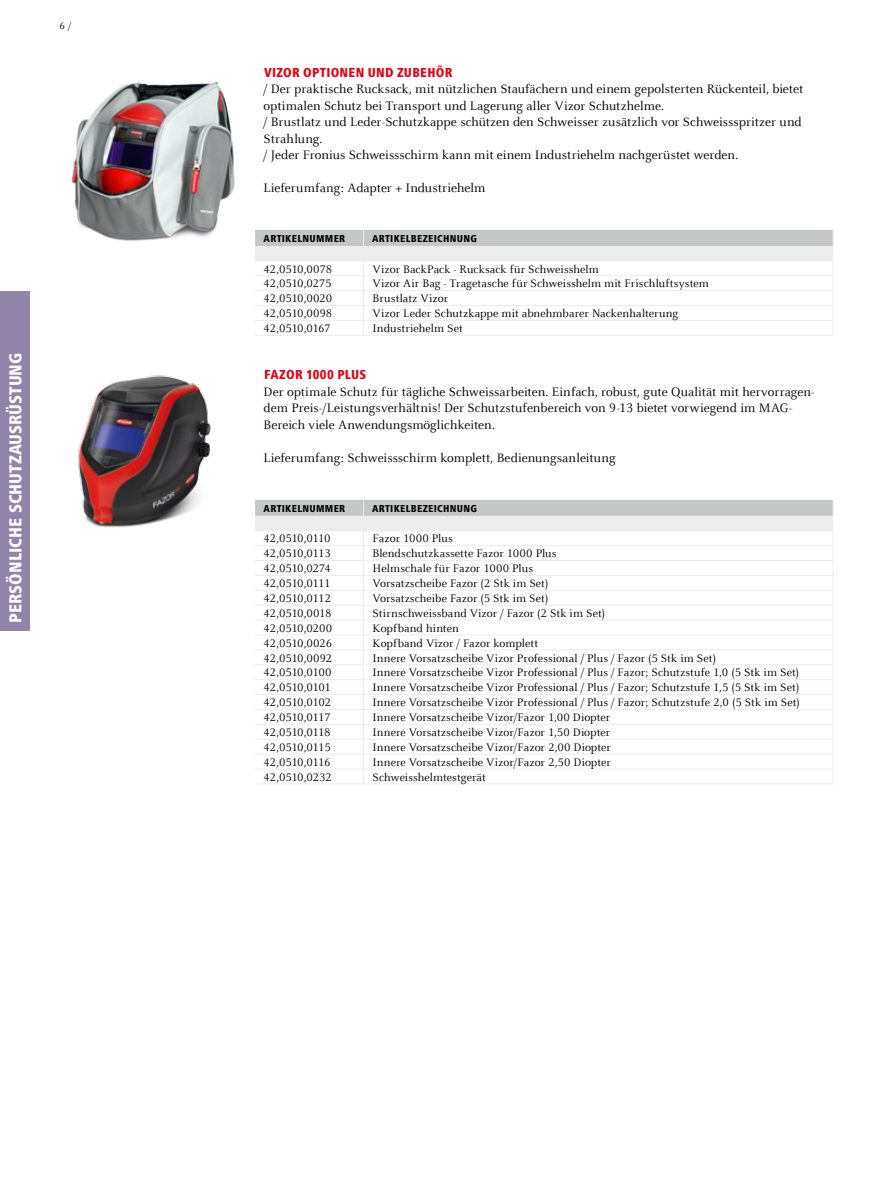
<style>
.page{position:relative;width:893px;height:1187px;background:#fff}
.page>*{position:absolute;margin:0;border:0;box-sizing:border-box;transform-origin:0 0}
.t1{font:800 condensed 18px "Frutiger Next LTW1 G";color:#fff}
.t2{font:13.5px/16.5px "Celeste Offc Pro";color:#000}
.t3{font:800 condensed 13.5px "Frutiger Next LTW1 G";letter-spacing:.015em;color:#e3000f}
.t4{font:12px "Celeste Offc Pro";color:#000}
.t5{font:12px "Celeste Offc Pro";letter-spacing:-.04em;color:#000}
.t6{font:12px "Celeste Offc Pro";letter-spacing:-.025em;color:#000}
.t7{font:12px "Celeste Offc Pro";letter-spacing:-.03em;color:#000}
.t8{font:12px "Celeste Offc Pro";letter-spacing:-.02em;color:#000}
.t9{font:800 condensed 10.5px "Frutiger Next LTW1 G";letter-spacing:.03em;color:#000}
.t10{font:10.5px "Celeste Offc Pro";color:#000}
</style>
<div class="page">
<div style="left:0;top:291px;width:30px;height:339px;background:#9283a9"></div>
<hr style="left:255px;top:335px;width:109px;height:1px;background:#ececed">
<hr style="left:364px;top:335px;width:469px;height:1px;background:#ececed">
<svg style="left:255px;top:230px;width:579px;height:105px"></svg>
<img style="left:71px;top:81px;width:164px;height:160px">
<hr style="left:255px;top:783px;width:109px;height:1px;background:#ececed">
<hr style="left:364px;top:783px;width:469px;height:1px;background:#ececed">
<svg style="left:255px;top:499px;width:579px;height:284px"></svg>
<img style="left:78px;top:375px;width:133px;height:153px">
<p class="t10" style="left:60px;top:19px;width:13px">6 /</p>
<h1 class="t1" style="left:5px;top:622px;width:269px;rotate:-90deg">Persönliche Schutzausrüstung</h1>
<p class="t3" style="left:264px;top:64px;width:190px">VIZOR OPTIONEN UND ZUBEHÖR</p>
<p class="t2" style="left:264px;top:80px;width:541px">/ Der praktische Rucksack, mit nützlichen Staufächern und einem gepolsterten Rückenteil, bietet optimalen Schutz bei Transport und Lagerung aller Vizor Schutzhelme.<br>/ Brustlatz und Leder-Schutzkappe schützen den Schweisser zusätzlich vor Schweissspritzer und Strahlung.<br>/ Jeder Fronius Schweissschirm kann mit einem Industriehelm nachgerüstet werden.</p>
<p class="t2" style="left:264px;top:179px;width:223px">Lieferumfang: Adapter + Industriehelm</p>
<p class="t9" style="left:264px;top:232px;width:83px">ARTIKELNUMMER</p>
<p class="t9" style="left:372px;top:232px;width:106px">ARTIKELBEZEICHNUNG</p>
<p class="t8" style="left:264px;top:261px;width:70px">42,0510,0078</p>
<p class="t4" style="left:373px;top:261px;width:228px">Vizor BackPack - Rucksack für Schweisshelm</p>
<p class="t6" style="left:264px;top:276px;width:69px">42,0510,0275</p>
<p class="t4" style="left:373px;top:276px;width:338px">Vizor Air Bag - Tragetasche für Schweisshelm mit Frischluftsystem</p>
<p class="t6" style="left:264px;top:291px;width:70px">42,0510,0020</p>
<p class="t4" style="left:373px;top:291px;width:77px">Brustlatz Vizor</p>
<p class="t4" style="left:264px;top:306px;width:70px">42,0510,0098</p>
<p class="t4" style="left:373px;top:306px;width:307px">Vizor Leder Schutzkappe mit abnehmbarer Nackenhalterung</p>
<p class="t5" style="left:264px;top:321px;width:68px">42,0510,0167</p>
<p class="t4" style="left:373px;top:321px;width:92px">Industriehelm Set</p>
<p class="t3" style="left:264px;top:367px;width:103px">FAZOR 1000 PLUS</p>
<p class="t2" style="left:264px;top:383px;width:552px">Der optimale Schutz für tägliche Schweissarbeiten. Einfach, robust, gute Qualität mit hervorragen&shy;dem Preis-/Leistungsverhältnis! Der Schutzstufenbereich von 9-13 bietet vorwiegend im MAG-<br>Bereich viele Anwendungsmöglichkeiten.</p>
<p class="t2" style="left:264px;top:449px;width:354px">Lieferumfang: Schweissschirm komplett, Bedienungsanleitung</p>
<p class="t9" style="left:264px;top:502px;width:83px">ARTIKELNUMMER</p>
<p class="t9" style="left:372px;top:502px;width:106px">ARTIKELBEZEICHNUNG</p>
<p class="t5" style="left:264px;top:531px;width:69px">42,0510,0110</p>
<p class="t4" style="left:373px;top:531px;width:82px">Fazor 1000 Plus</p>
<p class="t5" style="left:264px;top:546px;width:69px">42,0510,0113</p>
<p class="t4" style="left:373px;top:546px;width:186px">Blendschutzkassette Fazor 1000 Plus</p>
<p class="t5" style="left:264px;top:561px;width:69px">42,0510,0274</p>
<p class="t4" style="left:373px;top:561px;width:162px">Helmschale für Fazor 1000 Plus</p>
<p class="t5" style="left:264px;top:576px;width:68px">42,0510,0111</p>
<p class="t4" style="left:373px;top:576px;width:177px">Vorsatzscheibe Fazor (2 Stk im Set)</p>
<p class="t5" style="left:264px;top:591px;width:69px">42,0510,0112</p>
<p class="t4" style="left:373px;top:591px;width:177px">Vorsatzscheibe Fazor (5 Stk im Set)</p>
<p class="t5" style="left:264px;top:605px;width:69px">42,0510,0018</p>
<p class="t4" style="left:373px;top:605px;width:234px">Stirnschweissband Vizor / Fazor (2 Stk im Set)</p>
<p class="t6" style="left:264px;top:620px;width:70px">42,0510,0200</p>
<p class="t4" style="left:373px;top:620px;width:88px">Kopfband hinten</p>
<p class="t6" style="left:264px;top:635px;width:70px">42,0510,0026</p>
<p class="t4" style="left:373px;top:635px;width:167px">Kopfband Vizor / Fazor komplett</p>
<p class="t7" style="left:264px;top:650px;width:70px">42,0510,0092</p>
<p class="t4" style="left:373px;top:650px;width:345px">Innere Vorsatzscheibe Vizor Professional / Plus / Fazor (5 Stk im Set)</p>
<p class="t5" style="left:264px;top:665px;width:69px">42,0510,0100</p>
<p class="t4" style="left:373px;top:665px;width:428px">Innere Vorsatzscheibe Vizor Professional / Plus / Fazor; Schutzstufe 1,0 (5 Stk im Set)</p>
<p class="t5" style="left:264px;top:680px;width:69px">42,0510,0101</p>
<p class="t4" style="left:373px;top:680px;width:428px">Innere Vorsatzscheibe Vizor Professional / Plus / Fazor; Schutzstufe 1,5 (5 Stk im Set)</p>
<p class="t5" style="left:264px;top:695px;width:69px">42,0510,0102</p>
<p class="t4" style="left:373px;top:695px;width:429px">Innere Vorsatzscheibe Vizor Professional / Plus / Fazor; Schutzstufe 2,0 (5 Stk im Set)</p>
<p class="t5" style="left:264px;top:710px;width:68px">42,0510,0117</p>
<p class="t4" style="left:373px;top:710px;width:239px">Innere Vorsatzscheibe Vizor/Fazor 1,00 Diopter</p>
<p class="t5" style="left:264px;top:725px;width:69px">42,0510,0118</p>
<p class="t4" style="left:373px;top:725px;width:239px">Innere Vorsatzscheibe Vizor/Fazor 1,50 Diopter</p>
<p class="t5" style="left:264px;top:739px;width:69px">42,0510,0115</p>
<p class="t4" style="left:373px;top:739px;width:240px">Innere Vorsatzscheibe Vizor/Fazor 2,00 Diopter</p>
<p class="t5" style="left:264px;top:754px;width:68px">42,0510,0116</p>
<p class="t4" style="left:373px;top:754px;width:240px">Innere Vorsatzscheibe Vizor/Fazor 2,50 Diopter</p>
<p class="t7" style="left:264px;top:769px;width:70px">42,0510,0232</p>
<p class="t4" style="left:373px;top:769px;width:115px">Schweisshelmtestgerät</p>
</div>
